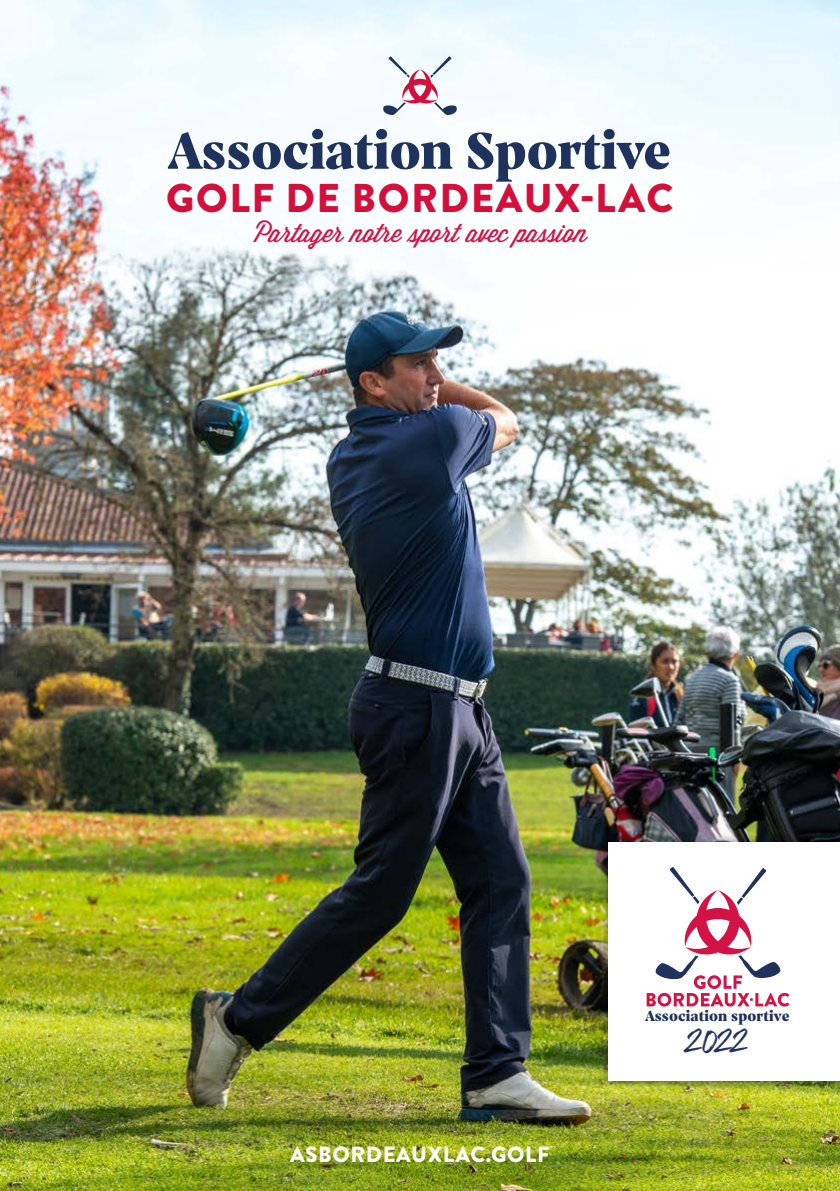
<style>
.page{position:relative;width:840px;height:1191px;background:#fff}
.page>*{position:absolute;margin:0;border:0;box-sizing:border-box;transform-origin:0 0}
.titre_h1{font:900 55.2px "Prospectus Std";letter-spacing:-.01em;color:#1f325c}
.t1{font:44.4px "Rockville Solid";color:#1f325c}
.t2{font:900 40.2px "Brandon Grotesque";letter-spacing:.04em;color:#d30f3b}
.titre_h2{font:25.2px "Wisdom Script AI";color:#d31447}
.body{font:900 22px "Brandon Grotesque";letter-spacing:.03em;color:#fff}
.t3{font:900 15.6px "Prospectus M";color:#20315b}
</style>
<div class="page">
<img style="left:0;top:0;width:839px;height:1191px">
<div style="left:597px;top:831px;width:242px;height:259px;background:#000;opacity:.5"></div>
<div style="left:608px;top:842px;width:231px;height:238px;background:#fff"></div>
<svg style="left:646px;top:867px;width:143px;height:139px"></svg>
<svg style="left:382px;top:56px;width:75px;height:59px"></svg>
<p class="titre_h1" style="left:169px;top:107px;width:503px">Association Sportive</p>
<p class="t2" style="left:166px;top:170px;width:508px">GOLF DE BORDEAUX-LAC</p>
<p class="titre_h2" style="left:253px;top:214px;width:335px">Partager notre sport avec passion</p>
<p class="t3" style="left:645px;top:1003px;width:146px">Association sportive</p>
<p class="body" style="left:290px;top:1139px;width:260px">ASBORDEAUXLAC.GOLF</p>
<p class="t1" style="left:683px;top:1010px;width:66px">2022</p>
</div>
